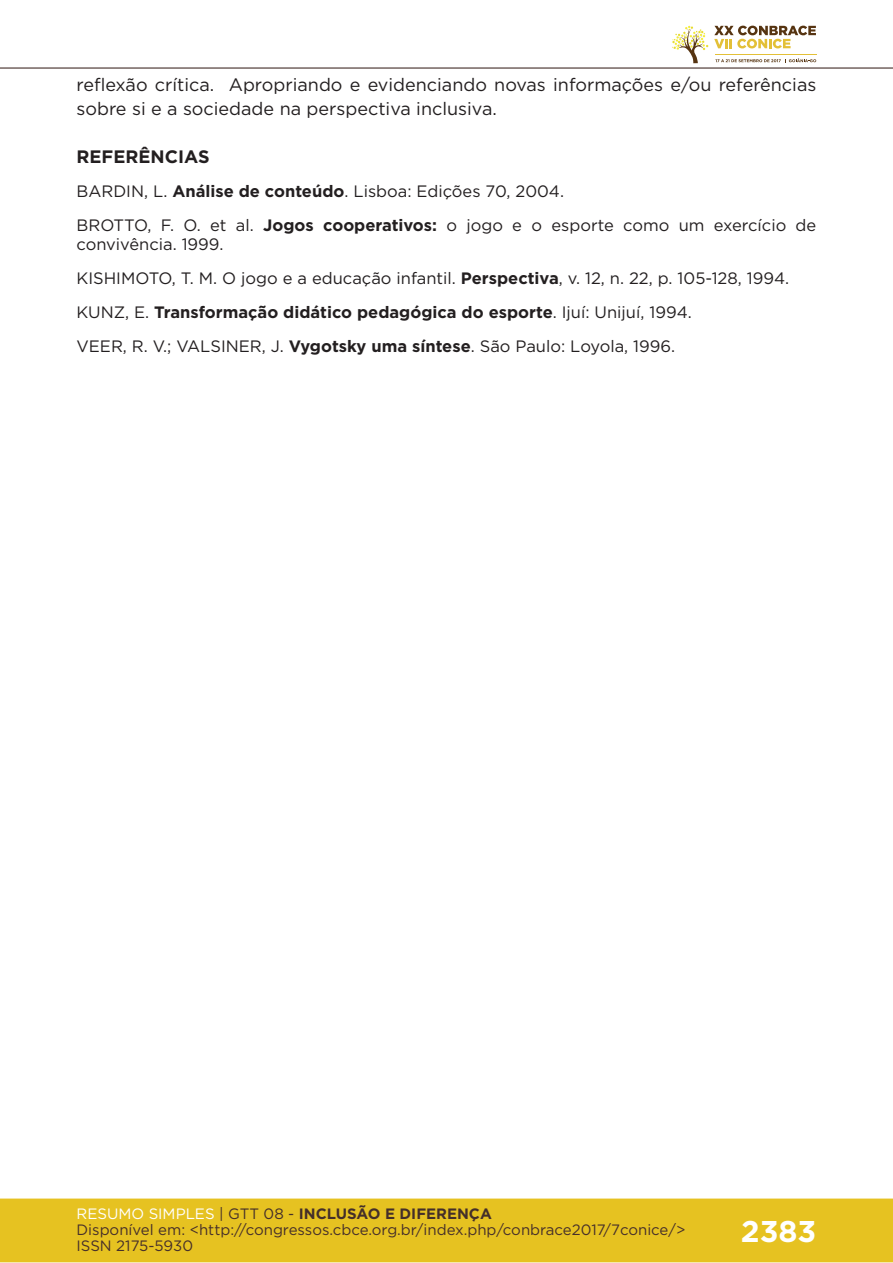
<style>
.page{position:relative;width:893px;height:1263px;background:#fff}
.page>*{position:absolute;margin:0;border:0;box-sizing:border-box;transform-origin:0 0}
.t1{font:700 30px "Gotham";color:#fff}
.t2{font:18px/24px "Gotham";color:#231f20}
.t3{font:700 18px "Gotham";color:#231f20}
.t4{font:16.5px/33.9px "Gotham";color:#231f20}
.t5{font:15px/16px "Gotham";color:#462f2a}
.s1{font-weight:700}
.s2{color:#fff}
.s3{color:#442f2a}
.s4{font-weight:700;color:#442f2a}
</style>
<div class="page">
<div style="left:0;top:1198px;width:893px;height:64px;background:#e6c221;border:2px solid #e6c221"></div>
<hr style="left:0;top:67px;width:893px;height:2px;background:#442f2a">
<svg style="left:672px;top:26px;width:144px;height:37px"></svg>
<p class="t2" style="left:77px;top:72px;width:741px">reflexão crítica. Apropriando e evidenciando novas informações e/ou referências sobre si e a sociedade na perspectiva inclusiva.</p>
<p class="t3" style="left:77px;top:145px;width:135px">REFERÊNCIAS</p>
<p class="t4" style="left:77px;top:174px;width:741px">BARDIN, L. <span class="s1">Análise de conteúdo</span>. Lisboa: Edições 70, 2004.<br>BROTTO, F. O. et al. <span class="s1">Jogos cooperativos:</span> o jogo e o esporte como um exercício de</p>
<p class="t4" style="left:77px;top:227px;width:714px">convivência. 1999.<br>KISHIMOTO, T. M. O jogo e a educação infantil. <span class="s1">Perspectiva</span>, v. 12, n. 22, p. 105-128, 1994.<br>KUNZ, E. <span class="s1">Transformação didático pedagógica do esporte</span>. Ijuí: Unijuí, 1994.<br>VEER, R. V.; VALSINER, J. <span class="s1">Vygotsky uma síntese</span>. São Paulo: Loyola, 1996.</p>
<p class="t5" style="left:77px;top:1205px;width:610px"><span class="s2">RESUMO SIMPLES</span> <span class="s3">| GTT 08 -</span> <span class="s4">INCLUSÃO E DIFERENÇA<br></span>Disponível em: &lt;http://congressos.cbce.org.br/index.php/conbrace2017/7conice/&gt;<br>ISSN 2175-5930</p>
<h1 class="t1" style="left:741px;top:1212px;width:77px">2383</h1>
</div>
